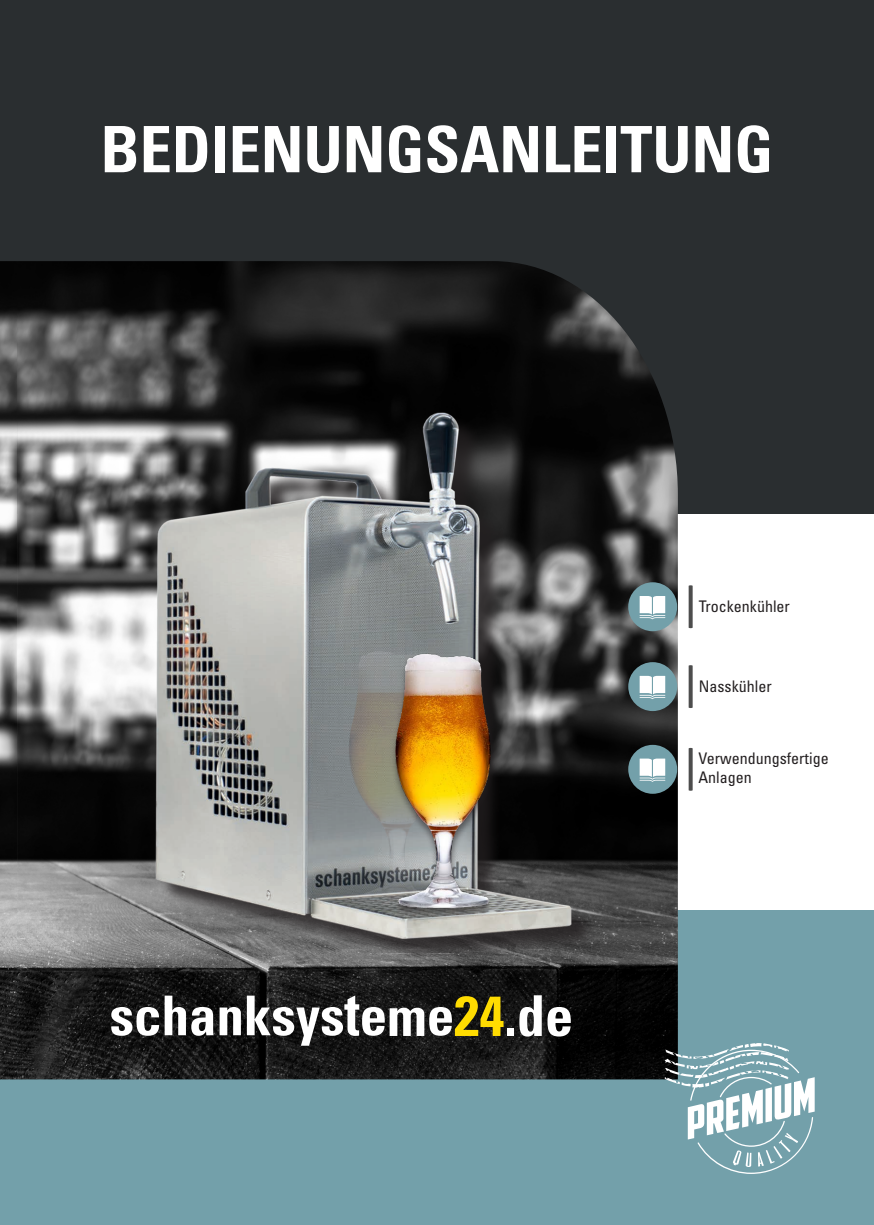
<style>
.page{position:relative;width:874px;height:1225px;background:#fff}
.page>*{position:absolute;margin:0;border:0;box-sizing:border-box;transform-origin:0 0}
.t1{font:700 condensed 64px "Univers LT Std";color:#fff}
.t2{font:700 condensed 54.8px "Univers LT Std";color:#fff}
.t3{font:condensed 16px/19.2px "Univers LT Std";color:#231f20}
.s1{font-size:62px}
.s2{font-size:56.4px;color:#ffdc01}
.s3{font-size:56.4px}
</style>
<div class="page">
<div style="left:0;top:0;width:873px;height:514px;background:#2a2e30"></div>
<div style="left:17px;top:909px;width:856px;height:316px;background:#73a0aa"></div>
<div style="left:0;top:510px;width:17px;height:715px;background:#73a0aa"></div>
<img style="left:0;top:261px;width:677px;height:818px">
<svg style="left:664px;top:1043px;width:150px;height:131px"></svg>
<img style="left:0;top:332px;width:707px;height:643px">
<img style="left:255px;top:583px;width:256px;height:404px">
<img style="left:302px;top:585px;width:255px;height:404px">
<h1 class="t1" style="left:100px;top:110px;width:674px">BEDIENUNGSANLEITUNG</h1>
<p class="t3" style="left:698px;top:596px;width:93px">Trockenkühler</p>
<p class="t3" style="left:698px;top:677px;width:74px">Nasskühler</p>
<h2 class="t2" style="left:110px;top:982px;width:465px">schanksys<span class="s1">t</span>eme<span class="s2">24</span><span class="s3">.de</span></h2>
<p class="t3" style="left:698px;top:748px;width:132px">Verwendungsfertige<br>Anlagen</p>
</div>
